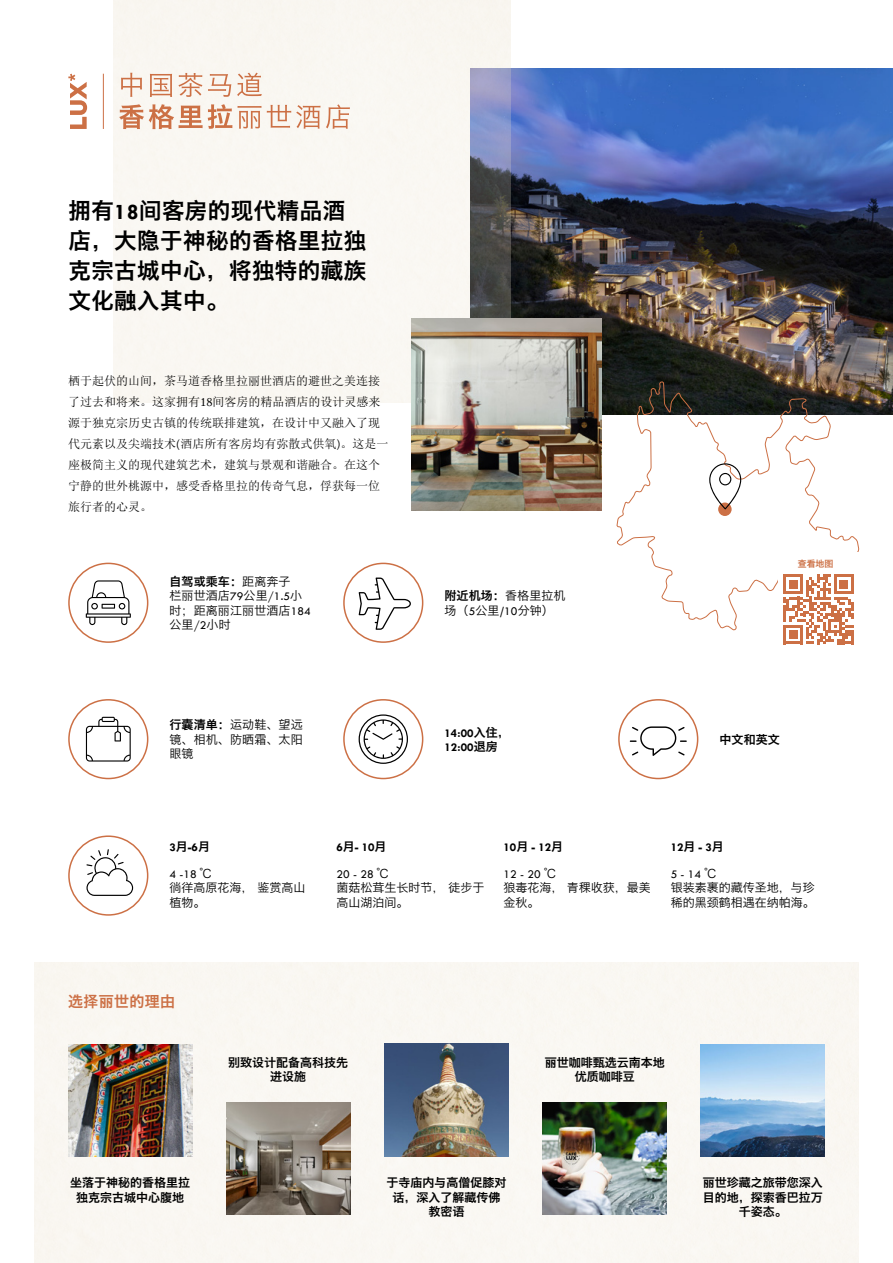
<style>
.page{position:relative;width:893px;height:1263px;background:#fff}
.page>*{position:absolute;margin:0;border:0;box-sizing:border-box;transform-origin:0 0}
.t1{font:22.5px/30px "Hiragino Sans GB W6";letter-spacing:.02em;color:#000}
.t2{font:15px "Hiragino Sans GB W6";letter-spacing:.02em;color:#cc7045}
.t3{font:12px/21px "Sim Sun";color:#000}
.t4{font:12px/14.4px "Hiragino Sans GB W3";color:#000}
.t5{font:12px/14.4px "Hiragino Sans GB W6";color:#000;text-align:center}
.t6{font:700 12px/14.4px "Tw Cen";letter-spacing:.005em;color:#000}
.t7{font:12px "Tw Cen";color:#000}
.t8{font:8.85px "Hiragino Sans GB W6";color:#cc7045}
.s1{font-family:"Tw Cen";font-weight:700}
.s2{font-family:"Kings Caslon"}
.s3{font-family:"Hiragino Sans GB W3"}
.s4{font-family:"Tw Cen"}
.s5{font-family:"Hiragino Sans GB W6"}
.s6{font-family:"Hiragino Sans GB W6";font-weight:400}
</style>
<div class="page">
<img style="left:511px;top:68px;width:382px;height:346px">
<img style="left:114px;top:0;width:397px;height:403px">
<div style="left:34px;top:962px;width:825px;height:301px;background:#faf7f2"></div>
<img style="left:68px;top:1044px;width:124px;height:112px">
<img style="left:543px;top:1103px;width:124px;height:112px">
<img style="left:701px;top:1044px;width:124px;height:112px">
<div style="left:68px;top:835px;width:80px;height:81px;border:2px solid #cc7045;border-radius:50%"></div>
<svg style="left:86px;top:849px;width:47px;height:47px"></svg>
<div style="left:68px;top:563px;width:80px;height:80px;border:2px solid #cc7045;border-radius:50%"></div>
<svg style="left:86px;top:580px;width:45px;height:45px"></svg>
<div style="left:343px;top:563px;width:80px;height:80px;border:2px solid #cc7045;border-radius:50%"></div>
<svg style="left:359px;top:577px;width:52px;height:53px"></svg>
<div style="left:68px;top:699px;width:80px;height:80px;border:2px solid #cc7045;border-radius:50%"></div>
<svg style="left:86px;top:717px;width:45px;height:44px"></svg>
<div style="left:618px;top:699px;width:80px;height:80px;border:2px solid #cc7045;border-radius:50%"></div>
<svg style="left:630px;top:726px;width:57px;height:30px"></svg>
<div style="left:343px;top:699px;width:80px;height:80px;border:2px solid #cc7045;border-radius:50%"></div>
<svg style="left:359px;top:714px;width:49px;height:50px"></svg>
<img style="left:384px;top:1044px;width:125px;height:112px">
<svg style="left:616px;top:382px;width:243px;height:249px"></svg>
<div style="left:718px;top:502px;width:14px;height:14px;background:#cc7045;border-radius:50%"></div>
<svg style="left:709px;top:463px;width:32px;height:46px"></svg>
<div style="left:778px;top:553px;width:81px;height:97px;background:#fff"></div>
<svg style="left:783px;top:574px;width:70px;height:70px"></svg>
<svg style="left:121px;top:73px;width:21px;height:24px"></svg>
<svg style="left:150px;top:74px;width:22px;height:23px"></svg>
<svg style="left:178px;top:73px;width:24px;height:24px"></svg>
<svg style="left:208px;top:74px;width:23px;height:23px"></svg>
<svg style="left:237px;top:73px;width:25px;height:23px"></svg>
<svg style="left:119px;top:104px;width:113px;height:25px"></svg>
<svg style="left:238px;top:106px;width:23px;height:23px"></svg>
<svg style="left:267px;top:105px;width:53px;height:24px"></svg>
<svg style="left:326px;top:104px;width:24px;height:25px"></svg>
<svg style="left:68px;top:74px;width:19px;height:55px"></svg>
<hr style="left:103px;top:74px;width:1px;height:55px;background:#cc7045">
<img style="left:412px;top:318px;width:189px;height:193px">
<img style="left:226px;top:1103px;width:124px;height:112px">
<h1 class="t1" style="left:68px;top:195px;width:299px">拥有<span class="s1">18</span>间客房的现代精品酒店，大隐于神秘的香格里拉独克宗古城中心，将独特的藏族文化融入其中。</h1>
<p class="t3" style="left:68px;top:370px;width:322px">栖于起伏的山间，茶马道香格里拉丽世酒店的避世之美连接了过去和将来。这家拥有<span class="s2">18</span>间客房的精品酒店的设计灵感来源于独克宗历史古镇的传统联排建筑，在设计中又融入了现代元素以及尖端技术<span class="s2">(</span>酒店所有客房均有弥散式供氧<span class="s2">)</span>。这是一座极简主义的现代建筑艺术，建筑与景观和谐融合。在这个宁静的世外桃源中，感受香格里拉的传奇气息，俘获每一位旅行者的心灵。</p>
<p class="t5" style="left:169px;top:574px;width:123px">自驾或乘车：<span class="s3">距离奔子</span></p>
<p class="t4" style="left:169px;top:588px;width:143px">栏丽世酒店<span class="s4">79</span>公里<span class="s4">/1.5</span>小时；距离丽江丽世酒店<span class="s4">184</span>公里<span class="s4">/2</span>小时</p>
<p class="t5" style="left:444px;top:588px;width:123px">附近机场：<span class="s3">香格里拉机</span></p>
<p class="t4" style="left:444px;top:603px;width:111px">场（<span class="s4">5</span>公里<span class="s1">/</span><span class="s4">10</span>分钟）</p>
<p class="t8" style="left:798px;top:558px;width:37px">查看地图</p>
<p class="t4" style="left:169px;top:717px;width:135px;text-align:justify"><span class="s5">行囊清单：</span>运动鞋、望远镜、相机、防晒霜、太阳眼镜</p>
<p class="t6" style="left:444px;top:725px;width:67px">14:00<span class="s6">入住，<br></span>12:00<span class="s6">退房</span></p>
<p class="t5" style="left:719px;top:732px;width:62px">中文和英文</p>
<p class="t6" style="left:169px;top:839px;width:42px">3<span class="s6">月</span>-6<span class="s6">月</span></p>
<p class="t7" style="left:169px;top:867px;width:44px">4 -18 <span class="s3">℃</span></p>
<p class="t4" style="left:169px;top:880px;width:137px">徜徉高原花海， 鉴赏高山植物。</p>
<p class="t6" style="left:337px;top:839px;width:52px">6<span class="s6">月</span>- 10<span class="s6">月</span></p>
<p class="t7" style="left:337px;top:867px;width:54px">20 - 28 <span class="s3">℃</span></p>
<p class="t4" style="left:337px;top:880px;width:149px">菌菇松茸生长时节， 徒步于高山湖泊间。</p>
<p class="t6" style="left:504px;top:839px;width:61px">10<span class="s6">月</span> - 12<span class="s6">月</span></p>
<p class="t7" style="left:504px;top:867px;width:54px">12 - 20 <span class="s3">℃</span></p>
<p class="t4" style="left:504px;top:880px;width:149px">狼毒花海，青稞收获，最美金秋。</p>
<p class="t6" style="left:671px;top:839px;width:55px">12<span class="s6">月</span> - 3<span class="s6">月</span></p>
<p class="t7" style="left:671px;top:867px;width:47px">5 - 14 <span class="s3">℃</span></p>
<p class="t4" style="left:671px;top:880px;width:145px">银装素裹的藏传圣地，与珍稀的黑颈鹤相遇在纳帕海。</p>
<p class="t2" style="left:68px;top:992px;width:108px">选择丽世的理由</p>
<p class="t5" style="left:70px;top:1175px;width:121px">坐落于神秘的香格里拉独克宗古城中心腹地</p>
<p class="t5" style="left:228px;top:1055px;width:121px">别致设计配备高科技先进设施</p>
<p class="t5" style="left:545px;top:1055px;width:121px">丽世咖啡甄选云南本地优质咖啡豆</p>
<p class="t5" style="left:386px;top:1175px;width:121px">于寺庙内与高僧促膝对话，深入了解藏传佛教密语</p>
<p class="t5" style="left:703px;top:1175px;width:121px">丽世珍藏之旅带您深入目的地，探索香巴拉万千姿态。</p>
</div>
